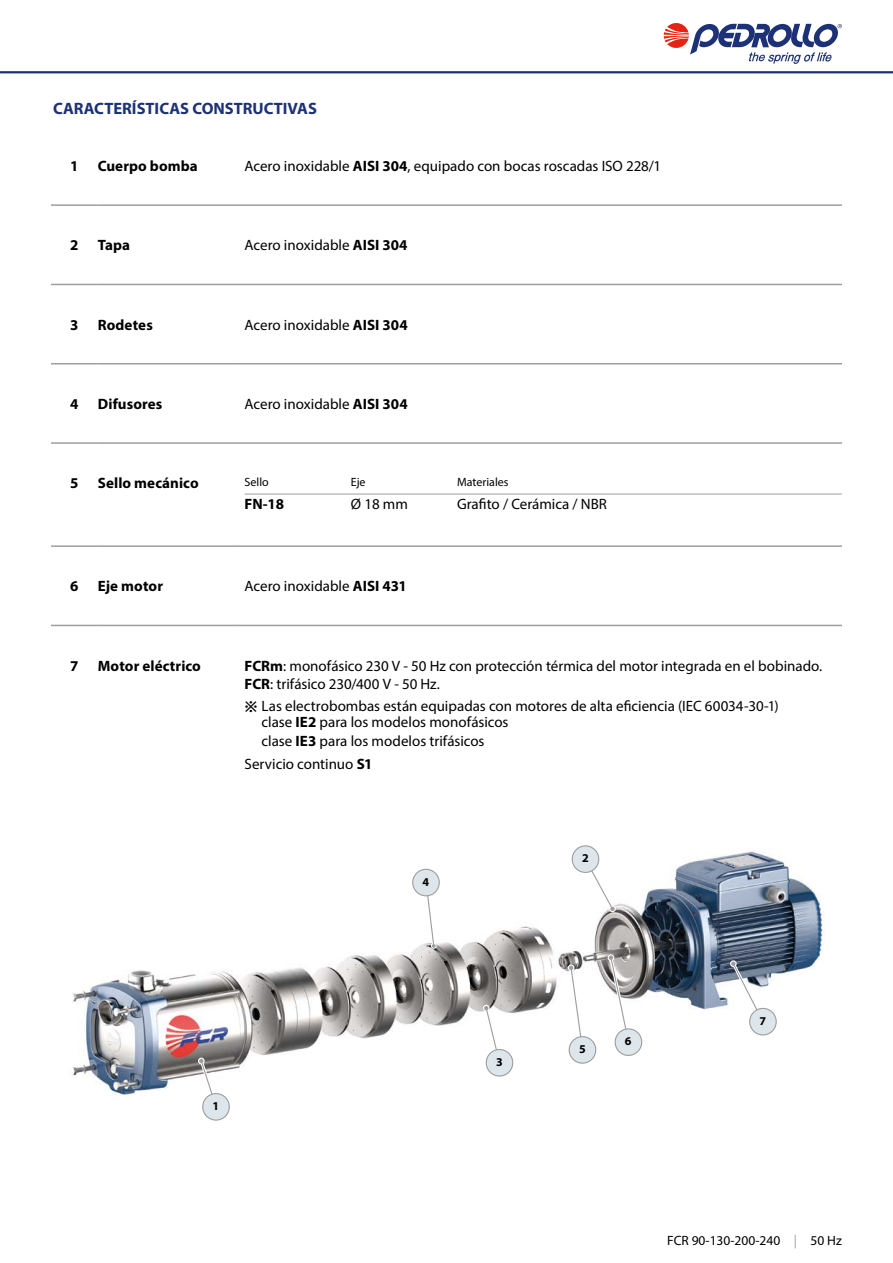
<style>
.page{position:relative;width:893px;height:1263px;background:#fff}
.page>*{position:absolute;margin:0;border:0;box-sizing:border-box;transform-origin:0 0}
.t1{font:700 16.5px "Myriad Pro";color:#1d3176}
.t2{font:15px/18px "Myriad Pro";color:#000}
.t3{font:700 15px "Myriad Pro";letter-spacing:.005em;color:#000}
.t4{font:13.5px "Myriad Pro";color:#000}
.t5{font:12px "Myriad Pro";color:#000}
.t6{font:700 12px "Myriad Pro";color:#000}
.s1{font-weight:700}
.s2{font-family:"Apple SD Gothic Neo";font-weight:700}
.s3{color:#9c9e9f}
</style>
<div class="page">
<svg style="left:664px;top:23px;width:178px;height:41px"></svg>
<hr style="left:0;top:71px;width:893px;height:2px;background:#1d3176">
<img style="left:72px;top:848px;width:752px;height:250px">
<svg style="left:198px;top:1057px;width:22px;height:46px"></svg>
<div style="left:203px;top:1093px;width:26px;height:27px;background:#dde7eb;border-radius:50%"></div>
<div style="left:202px;top:1093px;width:28px;height:28px;border:1px solid #9c9e9f;border-radius:50%"></div>
<svg style="left:483px;top:1004px;width:20px;height:63px"></svg>
<div style="left:486px;top:1049px;width:27px;height:27px;background:#dde7eb;border-radius:50%"></div>
<div style="left:486px;top:1049px;width:27px;height:27px;border:1px solid #9c9e9f;border-radius:50%"></div>
<svg style="left:582px;top:856px;width:35px;height:57px"></svg>
<div style="left:572px;top:846px;width:27px;height:26px;background:#dde7eb;border-radius:50%"></div>
<div style="left:572px;top:845px;width:27px;height:28px;border:1px solid #9c9e9f;border-radius:50%"></div>
<svg style="left:568px;top:964px;width:18px;height:90px"></svg>
<div style="left:569px;top:1037px;width:27px;height:26px;background:#dde7eb;border-radius:50%"></div>
<div style="left:569px;top:1036px;width:27px;height:28px;border:1px solid #9c9e9f;border-radius:50%"></div>
<svg style="left:607px;top:954px;width:25px;height:92px"></svg>
<div style="left:615px;top:1029px;width:27px;height:26px;background:#dde7eb;border-radius:50%"></div>
<div style="left:615px;top:1028px;width:27px;height:28px;border:1px solid #9c9e9f;border-radius:50%"></div>
<svg style="left:729px;top:960px;width:38px;height:66px"></svg>
<div style="left:750px;top:1008px;width:26px;height:27px;background:#dde7eb;border-radius:50%"></div>
<div style="left:749px;top:1008px;width:28px;height:27px;border:1px solid #9c9e9f;border-radius:50%"></div>
<svg style="left:423px;top:890px;width:14px;height:59px"></svg>
<div style="left:413px;top:869px;width:26px;height:27px;background:#dde7eb;border-radius:50%"></div>
<div style="left:412px;top:869px;width:28px;height:27px;border:1px solid #9c9e9f;border-radius:50%"></div>
<svg style="left:51px;top:283px;width:791px;height:344px"></svg>
<hr style="left:51px;top:204px;width:47px;height:2px;background:#9c9e9f">
<hr style="left:98px;top:204px;width:140px;height:2px;background:#9c9e9f">
<hr style="left:238px;top:204px;width:604px;height:2px;background:#9c9e9f">
<hr style="left:51px;top:284px;width:47px;height:1px;background:#9c9e9f">
<hr style="left:98px;top:284px;width:140px;height:1px;background:#9c9e9f">
<hr style="left:238px;top:284px;width:604px;height:1px;background:#9c9e9f">
<hr style="left:51px;top:363px;width:47px;height:1px;background:#9c9e9f">
<hr style="left:98px;top:363px;width:140px;height:1px;background:#9c9e9f">
<hr style="left:238px;top:363px;width:604px;height:1px;background:#9c9e9f">
<hr style="left:51px;top:442px;width:47px;height:2px;background:#9c9e9f">
<hr style="left:98px;top:442px;width:140px;height:2px;background:#9c9e9f">
<hr style="left:238px;top:442px;width:604px;height:2px;background:#9c9e9f">
<hr style="left:51px;top:545px;width:47px;height:2px;background:#9c9e9f">
<hr style="left:98px;top:545px;width:140px;height:2px;background:#9c9e9f">
<hr style="left:238px;top:545px;width:604px;height:2px;background:#9c9e9f">
<hr style="left:51px;top:625px;width:47px;height:1px;background:#9c9e9f">
<hr style="left:98px;top:625px;width:140px;height:1px;background:#9c9e9f">
<hr style="left:238px;top:625px;width:604px;height:1px;background:#9c9e9f">
<hr style="left:244px;top:494px;width:107px;height:1px;background:#9c9e9f">
<hr style="left:351px;top:494px;width:106px;height:1px;background:#9c9e9f">
<hr style="left:457px;top:494px;width:319px;height:1px;background:#9c9e9f">
<hr style="left:776px;top:494px;width:66px;height:1px;background:#9c9e9f">
<p class="t1" style="left:53px;top:98px;width:265px">CARACTERÍSTICAS CONSTRUCTIVAS</p>
<p class="t3" style="left:70px;top:156px;width:10px">1</p>
<p class="t3" style="left:98px;top:156px;width:101px">Cuerpo bomba</p>
<p class="t2" style="left:245px;top:157px;width:418px">Acero inoxidable <span class="s1">AISI 304</span>, equipado con bocas roscadas ISO 228/1</p>
<p class="t3" style="left:70px;top:236px;width:10px">2</p>
<p class="t3" style="left:98px;top:236px;width:34px">Tapa</p>
<p class="t2" style="left:245px;top:236px;width:165px">Acero inoxidable <span class="s1">AISI 304</span></p>
<p class="t3" style="left:70px;top:315px;width:10px">3</p>
<p class="t3" style="left:98px;top:315px;width:56px">Rodetes</p>
<p class="t2" style="left:245px;top:315px;width:165px">Acero inoxidable <span class="s1">AISI 304</span></p>
<p class="t3" style="left:70px;top:394px;width:10px">4</p>
<p class="t3" style="left:98px;top:394px;width:66px">Difusores</p>
<p class="t2" style="left:245px;top:395px;width:165px">Acero inoxidable <span class="s1">AISI 304</span></p>
<p class="t3" style="left:70px;top:473px;width:10px">5</p>
<p class="t3" style="left:98px;top:473px;width:102px">Sello mecánico</p>
<p class="t5" style="left:244px;top:475px;width:26px">Sello</p>
<p class="t5" style="left:351px;top:475px;width:16px">Eje</p>
<p class="t5" style="left:457px;top:475px;width:53px">Materiales</p>
<p class="t3" style="left:244px;top:494px;width:41px">FN-18</p>
<p class="t2" style="left:351px;top:494px;width:59px">Ø 18 mm</p>
<p class="t2" style="left:457px;top:494px;width:151px">Grafito / Cerámica / NBR</p>
<p class="t3" style="left:70px;top:577px;width:10px">6</p>
<p class="t3" style="left:98px;top:577px;width:67px">Eje motor</p>
<p class="t2" style="left:245px;top:577px;width:164px">Acero inoxidable <span class="s1">AISI 431</span></p>
<p class="t3" style="left:70px;top:656px;width:10px">7</p>
<p class="t3" style="left:98px;top:656px;width:105px">Motor eléctrico</p>
<p class="t2" style="left:245px;top:656px;width:579px"><span class="s1">FCRm</span>: monofásico 230 V - 50 Hz con protección térmica del motor integrada en el bobinado.<br><span class="s1">FCR</span>: trifásico 230/400 V - 50 Hz.</p>
<p class="t2" style="left:262px;top:697px;width:519px;line-height:16.2px;text-indent:-17px"><span class="s2">※</span> Las electrobombas están equipadas con motores de alta eficiencia (IEC 60034-30-1) clase <span class="s1">IE2</span> para los modelos monofásicos</p>
<p class="t2" style="left:245px;top:730px;width:241px;line-height:22.2px;text-indent:17px">clase <span class="s1">IE3</span> para los modelos trifásicos<br>Servicio continuo <span class="s1">S1</span></p>
<p class="t6" style="left:213px;top:1098px;width:8px">1</p>
<p class="t6" style="left:423px;top:874px;width:8px">4</p>
<p class="t6" style="left:496px;top:1054px;width:8px">3</p>
<p class="t6" style="left:582px;top:850px;width:8px">2</p>
<p class="t6" style="left:579px;top:1041px;width:8px">5</p>
<p class="t6" style="left:625px;top:1033px;width:8px">6</p>
<p class="t6" style="left:759px;top:1013px;width:8px">7</p>
<p class="t4" style="left:667px;top:1232px;width:176px">FCR 90-130-200-240 <span class="s3">|</span> 50 Hz</p>
</div>
